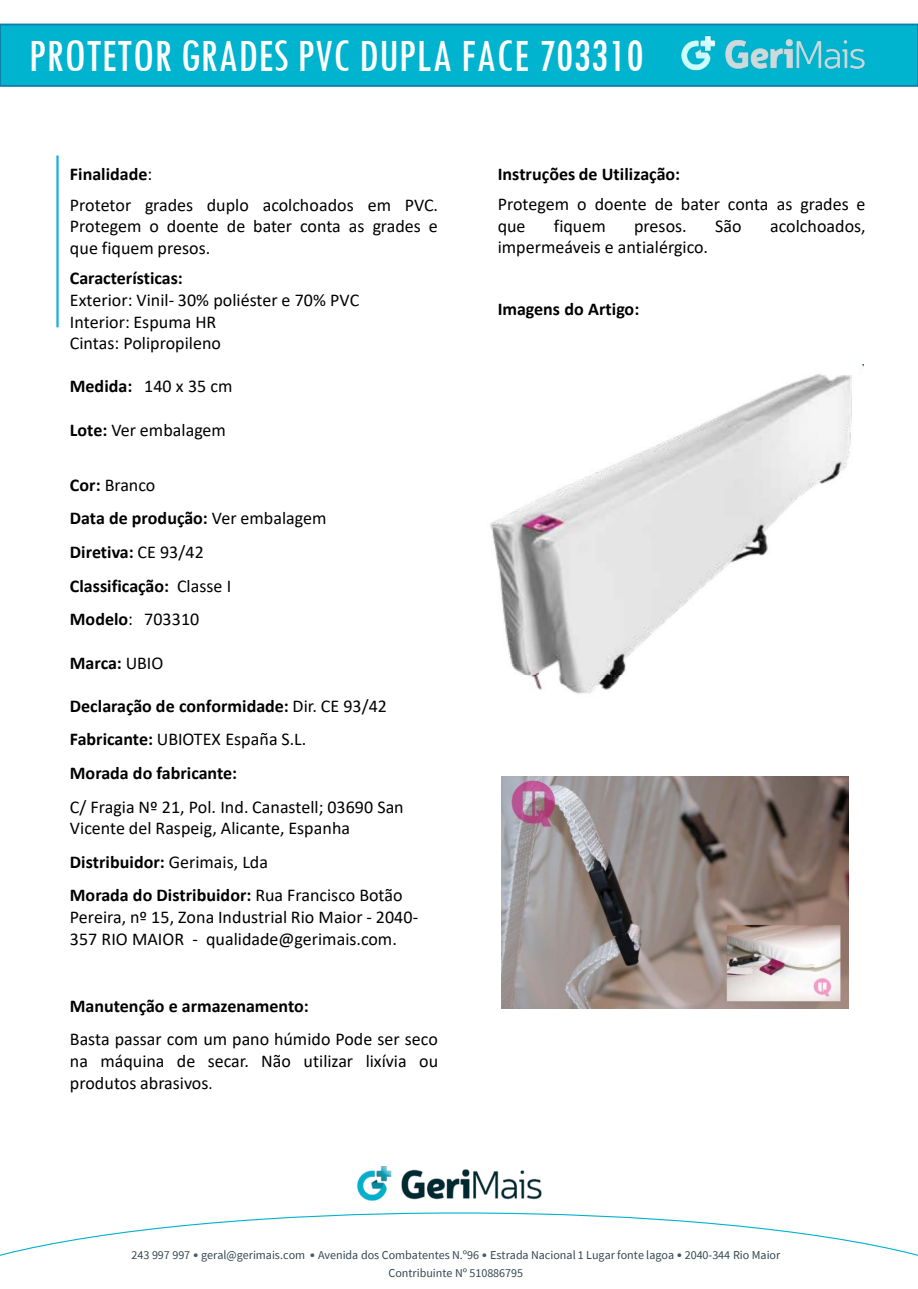
<style>
.page{position:relative;width:918px;height:1289px;background:#fff}
.page>*{position:absolute;margin:0;border:0;box-sizing:border-box;transform-origin:0 0}
.t1{font:condensed 48px "Tw Cen";color:#fff}
.t2{font:18px/21.6px "Calibri";color:#000}
.t3{font:700 18px "Calibri";color:#000}
.t4{font:12px/17.2px "Source Sans Pro";letter-spacing:-.005em;color:#334753;text-align:center}
.s1{font-weight:400}
.s2{font-weight:700}
.s3{font-size:16.5px}
.s4{font-family:"Calibri";color:#455a63}
</style>
<div class="page">
<hr style="left:56px;top:155px;width:3px;height:172px;background:#1cade4">
<div style="left:0;top:24px;width:918px;height:63px;background:#00b3ce"></div>
<img style="left:357px;top:1166px;width:185px;height:35px">
<svg style="left:0;top:1212px;width:918px;height:44px"></svg>
<img style="left:675px;top:23px;width:202px;height:64px">
<img style="left:490px;top:365px;width:373px;height:329px">
<img style="left:502px;top:776px;width:346px;height:232px">
<h2 class="t1" style="left:29px;top:27px;width:617px">PROTETOR GRADES PVC DUPLA FACE 703310</h2>
<p class="t3" style="left:70px;top:161px;width:84px">Finalidade<span class="s1">:</span></p>
<p class="t2" style="left:70px;top:193px;width:370px;text-align:justify">Protetor grades duplo acolchoados em PVC.<br>Protegem o doente de bater conta as grades e que fiquem presos.</p>
<p class="t3" style="left:70px;top:266px;width:114px">Características:</p>
<p class="t2" style="left:70px;top:289px;width:291px">Exterior: Vinil- 30% poliéster e 70% PVC</p>
<p class="t2" style="left:70px;top:310px;width:148px">Interior: Espuma HR</p>
<p class="t2" style="left:70px;top:332px;width:153px">Cintas: Polipropileno</p>
<p class="t2" style="left:70px;top:375px;width:164px"><span class="s2">Medida:</span> 140 x 35 cm</p>
<p class="t2" style="left:70px;top:418px;width:158px"><span class="s2">Lote:</span> Ver embalagem</p>
<p class="t2" style="left:70px;top:473px;width:87px"><span class="s2">Cor:</span> Branco</p>
<p class="t3" style="left:70px;top:506px;width:258px">Data de produção: <span class="s1">Ver embalagem</span></p>
<p class="t3" style="left:70px;top:539px;width:135px">Diretiva: <span class="s1">CE 93/42</span></p>
<p class="t3" style="left:70px;top:573px;width:163px">Classificação: <span class="s1">Classe I</span></p>
<p class="t2" style="left:70px;top:608px;width:131px"><span class="s2">Modelo</span>: 703310</p>
<p class="t3" style="left:70px;top:650px;width:95px">Marca: <span class="s1">UBIO</span></p>
<p class="t3" style="left:70px;top:693px;width:319px">Declaração de conformidade: <span class="s1">Dir. CE 93/42</span></p>
<p class="t2" style="left:70px;top:728px;width:238px"><span class="s2">Fabricante:</span> UBIOTEX España S.L.</p>
<p class="t3" style="left:70px;top:760px;width:169px">Morada do fabricante:</p>
<p class="t2" style="left:70px;top:795px;width:335px">C/ Fragia Nº 21, Pol. Ind. Canastell; 03690 San<br>Vicente del Raspeig, Alicante, Espanha</p>
<p class="t3" style="left:70px;top:849px;width:200px">Distribuidor: <span class="s1">Gerimais, Lda</span></p>
<p class="t2" style="left:70px;top:884px;width:350px"><span class="s2">Morada do Distribuidor:</span> Rua Francisco Botão<br>Pereira, nº 15, Zona Industrial Rio Maior - 2040-<br>357 RIO MAIOR - qualidade@gerimais.com.</p>
<p class="t3" style="left:70px;top:993px;width:240px">Manutenção e armazenamento:</p>
<p class="t2" style="left:70px;top:1028px;width:370px;text-align:justify">Basta passar com um pano húmido Pode ser seco na máquina de secar. Não utilizar lixívia ou produtos abrasivos<span class="s3">.</span></p>
<p class="t3" style="left:498px;top:161px;width:184px">Instruções de Utilização:</p>
<p class="t2" style="left:498px;top:193px;width:369px">Protegem o doente de bater conta as grades e que</p>
<p class="t2" style="left:554px;top:215px;width:54px">fiquem</p>
<p class="t2" style="left:634px;top:215px;width:54px">presos.</p>
<p class="t2" style="left:715px;top:215px;width:28px">São</p>
<p class="t2" style="left:770px;top:215px;width:97px">acolchoados,</p>
<p class="t2" style="left:498px;top:236px;width:212px">impermeáveis e antialérgico.</p>
<p class="t3" style="left:498px;top:296px;width:143px">Imagens do Artigo:</p>
<p class="t4" style="left:132px;top:1246px;width:650px">243 997 997 <span class="s4">•</span> geral@gerimais.com <span class="s4">•</span> Avenida dos Combatentes N.º96 <span class="s4">•</span> Estrada Nacional 1 Lugar fonte lagoa <span class="s4">•</span> 2040-344 Rio Maior<br>Contribuinte Nº 510886795</p>
</div>
